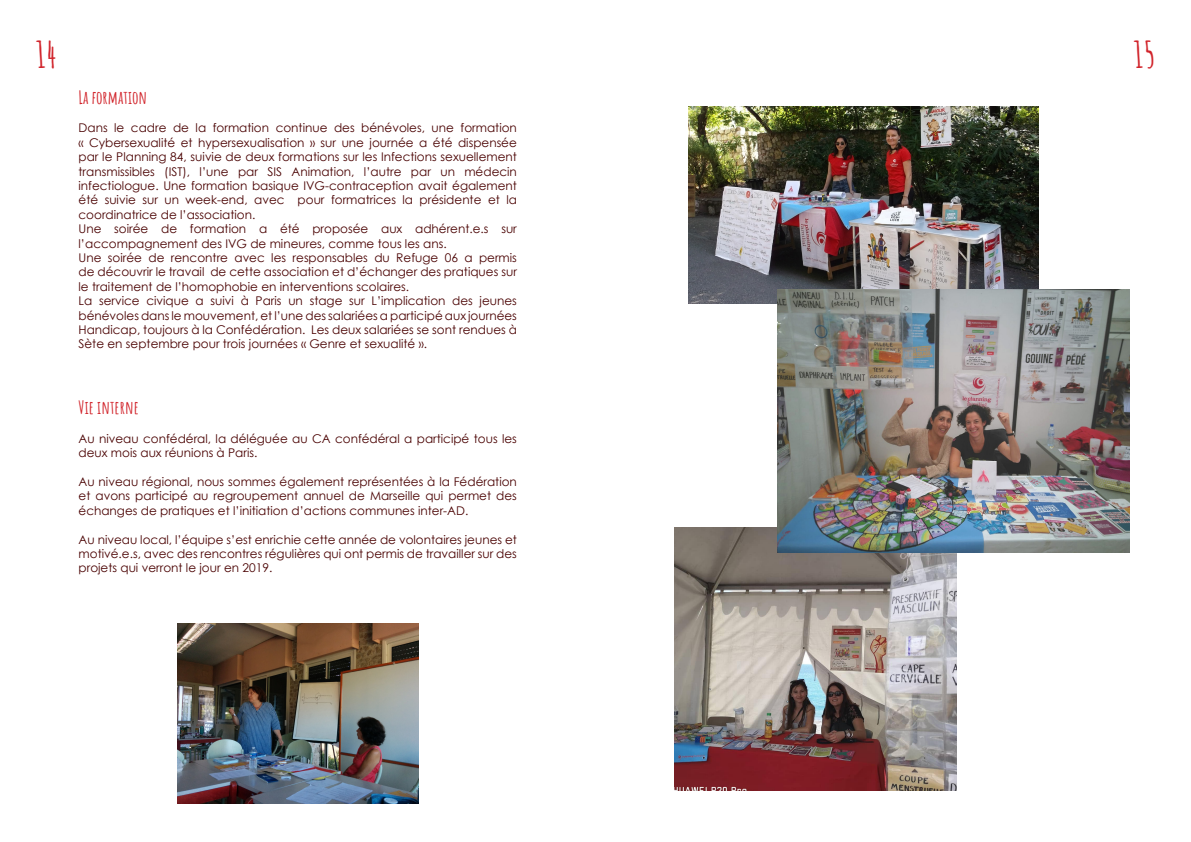
<style>
.page{position:relative;width:1191px;height:842px;background:#fff}
.page>*{position:absolute;margin:0;border:0;box-sizing:border-box;transform-origin:0 0}
.t1{font:700 36px "Amatic SC";color:#d1232a}
.SOUS-TITRES{font:700 18px "Amatic SC";color:#d1232a}
.Texte{font:12px/14.4px "Century Gothic";color:#490000;text-align:justify}
</style>
<div class="page">
<img style="left:177px;top:623px;width:241px;height:180px">
<img style="left:688px;top:106px;width:351px;height:197px">
<img style="left:674px;top:527px;width:282px;height:263px">
<img style="left:777px;top:289px;width:352px;height:264px">
<h1 class="t1" style="left:36px;top:27px;width:22px">14</h1>
<h1 class="t1" style="left:1133px;top:27px;width:23px">15</h1>
<p class="SOUS-TITRES" style="left:79px;top:83px;width:70px">La formation</p>
<p class="Texte" style="left:79px;top:121px;width:440px">Dans le cadre de la formation continue des bénévoles, une formation « Cybersexualité et hypersexualisation » sur une journée a été dispensée par le Planning 84, suivie de deux formations sur les Infections sexuellement transmissibles (IST), l’une par SIS Animation, l’autre par un médecin infectiologue. Une formation basique IVG-contraception avait également été suivie sur un week-end, avec pour formatrices la présidente et la coordinatrice de l’association.</p>
<p class="Texte" style="left:79px;top:221px;width:440px">Une soirée de formation a été proposée aux adhérent.e.s sur l’accompagnement des IVG de mineures, comme tous les ans.</p>
<p class="Texte" style="left:79px;top:250px;width:440px">Une soirée de rencontre avec les responsables du Refuge 06 a permis de découvrir le travail de cette association et d’échanger des pratiques sur le traitement de l’homophobie en interventions scolaires.</p>
<p class="Texte" style="left:79px;top:293px;width:440px">La service civique a suivi à Paris un stage sur L’implication des jeunes bénévoles dans le mouvement, et l’une des salariées a participé aux journées Handicap, toujours à la Confédération. Les deux salariées se sont rendues à Sète en septembre pour trois journées « Genre et sexualité ».</p>
<p class="SOUS-TITRES" style="left:79px;top:393px;width:62px">Vie interne</p>
<p class="Texte" style="left:79px;top:431px;width:440px">Au niveau confédéral, la déléguée au CA confédéral a participé tous les deux mois aux réunions à Paris.</p>
<p class="Texte" style="left:79px;top:474px;width:440px">Au niveau régional, nous sommes également représentées à la Fédération et avons participé au regroupement annuel de Marseille qui permet des échanges de pratiques et l’initiation d’actions communes inter-AD.</p>
<p class="Texte" style="left:79px;top:532px;width:440px">Au niveau local, l’équipe s’est enrichie cette année de volontaires jeunes et motivé.e.s, avec des rencontres régulières qui ont permis de travailler sur des projets qui verront le jour en 2019.</p>
</div>
